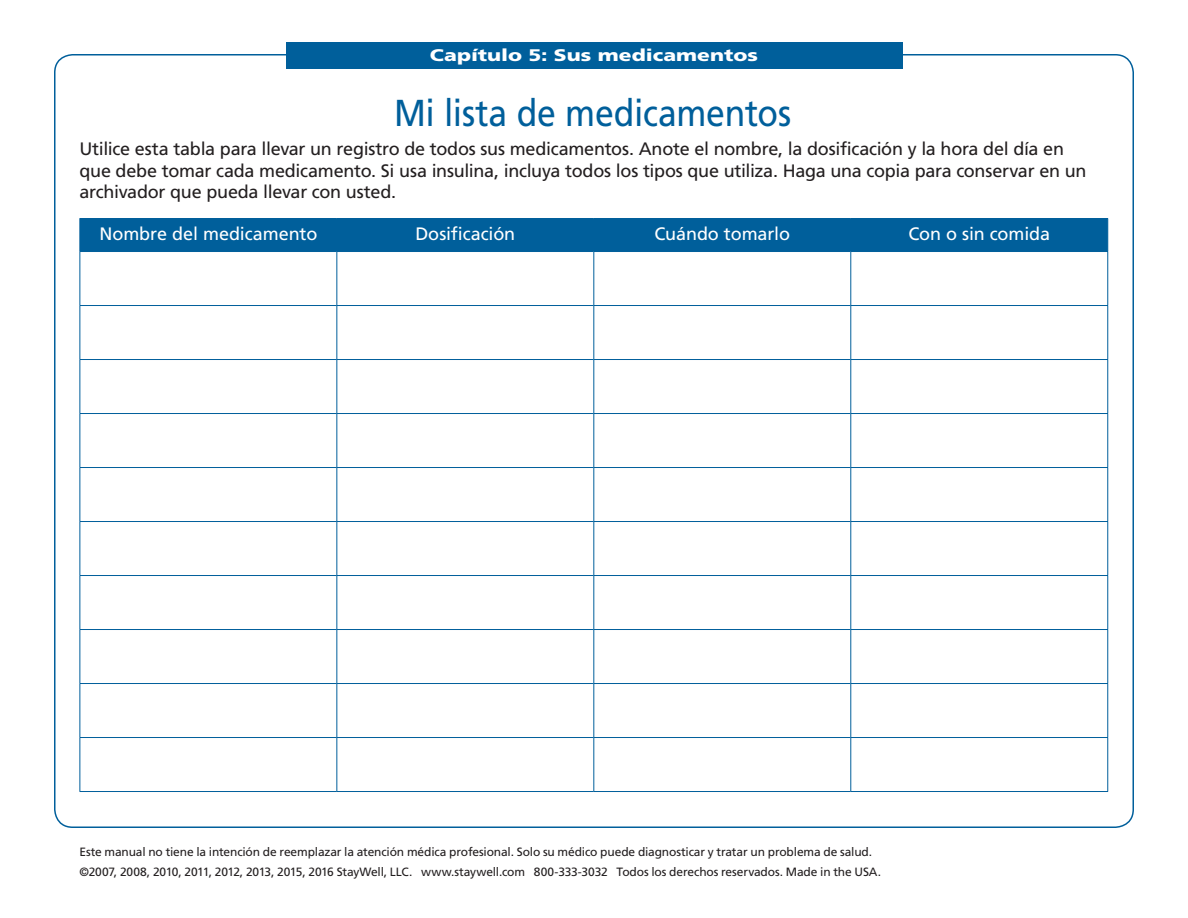
<style>
.page{position:relative;width:1188px;height:918px;background:#fff}
.page>*{position:absolute;margin:0;border:0;box-sizing:border-box;transform-origin:0 0}
.t1{font:37.5px "Frutiger LT Std";letter-spacing:-.005em;color:#005f9b;scale:.9 1}
.t2{font:18px/21.8px "Frutiger LT Std";letter-spacing:-.015em;color:#231f20}
.t3{font:18px "Frutiger LT Std";letter-spacing:-.005em;color:#fff}
.t4{font:900 16.8px "Frutiger LT Std";color:#fff;scale:1.25 1}
.t5{font:12px/19.5px "Frutiger LT Std";letter-spacing:-.015em;color:#231f20}
</style>
<div class="page">
<div style="left:81px;top:219px;width:1026px;height:32px;background:#005f9b"></div>
<hr style="left:80px;top:219px;width:1px;height:32px;background:#005f9b">
<hr style="left:80px;top:218px;width:257px;height:1px;background:#005f9b">
<hr style="left:337px;top:218px;width:257px;height:1px;background:#005f9b">
<hr style="left:594px;top:218px;width:257px;height:1px;background:#005f9b">
<hr style="left:851px;top:218px;width:257px;height:1px;background:#005f9b">
<hr style="left:336px;top:219px;width:1px;height:32px;background:#005f9b">
<hr style="left:593px;top:219px;width:1px;height:32px;background:#005f9b">
<hr style="left:850px;top:219px;width:1px;height:32px;background:#005f9b">
<hr style="left:1107px;top:219px;width:1px;height:32px;background:#005f9b">
<hr style="left:80px;top:252px;width:1px;height:53px;background:#005f9b">
<hr style="left:80px;top:251px;width:257px;height:1px;background:#005f9b">
<hr style="left:336px;top:252px;width:1px;height:53px;background:#005f9b">
<hr style="left:337px;top:251px;width:257px;height:1px;background:#005f9b">
<hr style="left:594px;top:251px;width:257px;height:1px;background:#005f9b">
<hr style="left:851px;top:251px;width:257px;height:1px;background:#005f9b">
<hr style="left:593px;top:252px;width:1px;height:53px;background:#005f9b">
<hr style="left:850px;top:252px;width:1px;height:53px;background:#005f9b">
<hr style="left:1107px;top:252px;width:1px;height:53px;background:#005f9b">
<hr style="left:80px;top:306px;width:1px;height:53px;background:#005f9b">
<hr style="left:80px;top:360px;width:1px;height:53px;background:#005f9b">
<hr style="left:80px;top:414px;width:1px;height:53px;background:#005f9b">
<hr style="left:80px;top:468px;width:1px;height:53px;background:#005f9b">
<hr style="left:80px;top:305px;width:257px;height:1px;background:#005f9b">
<hr style="left:80px;top:359px;width:257px;height:1px;background:#005f9b">
<hr style="left:80px;top:413px;width:257px;height:1px;background:#005f9b">
<hr style="left:80px;top:467px;width:257px;height:1px;background:#005f9b">
<hr style="left:336px;top:306px;width:1px;height:53px;background:#005f9b">
<hr style="left:336px;top:360px;width:1px;height:53px;background:#005f9b">
<hr style="left:336px;top:414px;width:1px;height:53px;background:#005f9b">
<hr style="left:336px;top:468px;width:1px;height:53px;background:#005f9b">
<hr style="left:337px;top:305px;width:257px;height:1px;background:#005f9b">
<hr style="left:594px;top:305px;width:257px;height:1px;background:#005f9b">
<hr style="left:851px;top:305px;width:257px;height:1px;background:#005f9b">
<hr style="left:593px;top:306px;width:1px;height:53px;background:#005f9b">
<hr style="left:850px;top:306px;width:1px;height:53px;background:#005f9b">
<hr style="left:1107px;top:306px;width:1px;height:53px;background:#005f9b">
<hr style="left:593px;top:360px;width:1px;height:53px;background:#005f9b">
<hr style="left:850px;top:360px;width:1px;height:53px;background:#005f9b">
<hr style="left:1107px;top:360px;width:1px;height:53px;background:#005f9b">
<hr style="left:593px;top:414px;width:1px;height:53px;background:#005f9b">
<hr style="left:850px;top:414px;width:1px;height:53px;background:#005f9b">
<hr style="left:1107px;top:414px;width:1px;height:53px;background:#005f9b">
<hr style="left:593px;top:468px;width:1px;height:53px;background:#005f9b">
<hr style="left:850px;top:468px;width:1px;height:53px;background:#005f9b">
<hr style="left:1107px;top:468px;width:1px;height:53px;background:#005f9b">
<hr style="left:337px;top:359px;width:257px;height:1px;background:#005f9b">
<hr style="left:594px;top:359px;width:257px;height:1px;background:#005f9b">
<hr style="left:851px;top:359px;width:257px;height:1px;background:#005f9b">
<hr style="left:337px;top:413px;width:257px;height:1px;background:#005f9b">
<hr style="left:594px;top:413px;width:257px;height:1px;background:#005f9b">
<hr style="left:851px;top:413px;width:257px;height:1px;background:#005f9b">
<hr style="left:337px;top:467px;width:257px;height:1px;background:#005f9b">
<hr style="left:594px;top:467px;width:257px;height:1px;background:#005f9b">
<hr style="left:851px;top:467px;width:257px;height:1px;background:#005f9b">
<hr style="left:80px;top:522px;width:1px;height:53px;background:#005f9b">
<hr style="left:80px;top:521px;width:257px;height:1px;background:#005f9b">
<hr style="left:336px;top:522px;width:1px;height:53px;background:#005f9b">
<hr style="left:337px;top:521px;width:257px;height:1px;background:#005f9b">
<hr style="left:594px;top:521px;width:257px;height:1px;background:#005f9b">
<hr style="left:851px;top:521px;width:257px;height:1px;background:#005f9b">
<hr style="left:593px;top:522px;width:1px;height:53px;background:#005f9b">
<hr style="left:850px;top:522px;width:1px;height:53px;background:#005f9b">
<hr style="left:1107px;top:522px;width:1px;height:53px;background:#005f9b">
<hr style="left:80px;top:576px;width:1px;height:53px;background:#005f9b">
<hr style="left:80px;top:575px;width:257px;height:1px;background:#005f9b">
<hr style="left:336px;top:576px;width:1px;height:53px;background:#005f9b">
<hr style="left:337px;top:575px;width:257px;height:1px;background:#005f9b">
<hr style="left:594px;top:575px;width:257px;height:1px;background:#005f9b">
<hr style="left:851px;top:575px;width:257px;height:1px;background:#005f9b">
<hr style="left:593px;top:576px;width:1px;height:53px;background:#005f9b">
<hr style="left:850px;top:576px;width:1px;height:53px;background:#005f9b">
<hr style="left:1107px;top:576px;width:1px;height:53px;background:#005f9b">
<hr style="left:80px;top:630px;width:1px;height:53px;background:#005f9b">
<hr style="left:80px;top:684px;width:1px;height:53px;background:#005f9b">
<hr style="left:80px;top:738px;width:1px;height:53px;background:#005f9b">
<hr style="left:80px;top:629px;width:257px;height:1px;background:#005f9b">
<hr style="left:80px;top:683px;width:257px;height:1px;background:#005f9b">
<hr style="left:80px;top:737px;width:257px;height:1px;background:#005f9b">
<hr style="left:80px;top:791px;width:257px;height:1px;background:#005f9b">
<hr style="left:336px;top:630px;width:1px;height:53px;background:#005f9b">
<hr style="left:336px;top:684px;width:1px;height:53px;background:#005f9b">
<hr style="left:336px;top:738px;width:1px;height:53px;background:#005f9b">
<hr style="left:337px;top:629px;width:257px;height:1px;background:#005f9b">
<hr style="left:594px;top:629px;width:257px;height:1px;background:#005f9b">
<hr style="left:851px;top:629px;width:257px;height:1px;background:#005f9b">
<hr style="left:593px;top:630px;width:1px;height:53px;background:#005f9b">
<hr style="left:850px;top:630px;width:1px;height:53px;background:#005f9b">
<hr style="left:1107px;top:630px;width:1px;height:53px;background:#005f9b">
<hr style="left:593px;top:684px;width:1px;height:53px;background:#005f9b">
<hr style="left:850px;top:684px;width:1px;height:53px;background:#005f9b">
<hr style="left:1107px;top:684px;width:1px;height:53px;background:#005f9b">
<hr style="left:593px;top:738px;width:1px;height:53px;background:#005f9b">
<hr style="left:850px;top:738px;width:1px;height:53px;background:#005f9b">
<hr style="left:1107px;top:738px;width:1px;height:53px;background:#005f9b">
<hr style="left:337px;top:683px;width:257px;height:1px;background:#005f9b">
<hr style="left:594px;top:683px;width:257px;height:1px;background:#005f9b">
<hr style="left:851px;top:683px;width:257px;height:1px;background:#005f9b">
<hr style="left:337px;top:737px;width:257px;height:1px;background:#005f9b">
<hr style="left:594px;top:737px;width:257px;height:1px;background:#005f9b">
<hr style="left:851px;top:737px;width:257px;height:1px;background:#005f9b">
<hr style="left:337px;top:791px;width:257px;height:1px;background:#005f9b">
<hr style="left:594px;top:791px;width:257px;height:1px;background:#005f9b">
<hr style="left:851px;top:791px;width:257px;height:1px;background:#005f9b">
<div style="left:286px;top:42px;width:616px;height:27px;background:#005f9b"></div>
<h3 class="t4" style="left:430px;top:45px;width:264px">Capítulo 5: Sus medicamentos</h3>
<h1 class="t1" style="left:394px;top:91px;width:443px">Mi lista de medicamentos</h1>
<p class="t2" style="left:80px;top:138px;width:1009px">Utilice esta tabla para llevar un registro de todos sus medicamentos. Anote el nombre, la dosificación y la hora del día en que debe tomar cada medicamento. Si usa insulina, incluya todos los tipos que utiliza. Haga una copia para conservar en un archivador que pueda llevar con usted.</p>
<h2 class="t3" style="left:99px;top:223px;width:219px">Nombre del medicamento</h2>
<h2 class="t3" style="left:415px;top:223px;width:101px">Dosificación</h2>
<h2 class="t3" style="left:655px;top:223px;width:137px">Cuándo tomarlo</h2>
<h2 class="t3" style="left:908px;top:223px;width:143px">Con o sin comida</h2>
<p class="t5" style="left:80px;top:842px;width:803px">Este manual no tiene la intención de reemplazar la atención médica profesional. Solo su médico puede diagnosticar y tratar un problema de salud. ©2007, 2008, 2010, 2011, 2012, 2013, 2015, 2016 StayWell, LLC. www.staywell.com 800-333-3032 Todos los derechos reservados. Made in the USA.</p>
</div>
